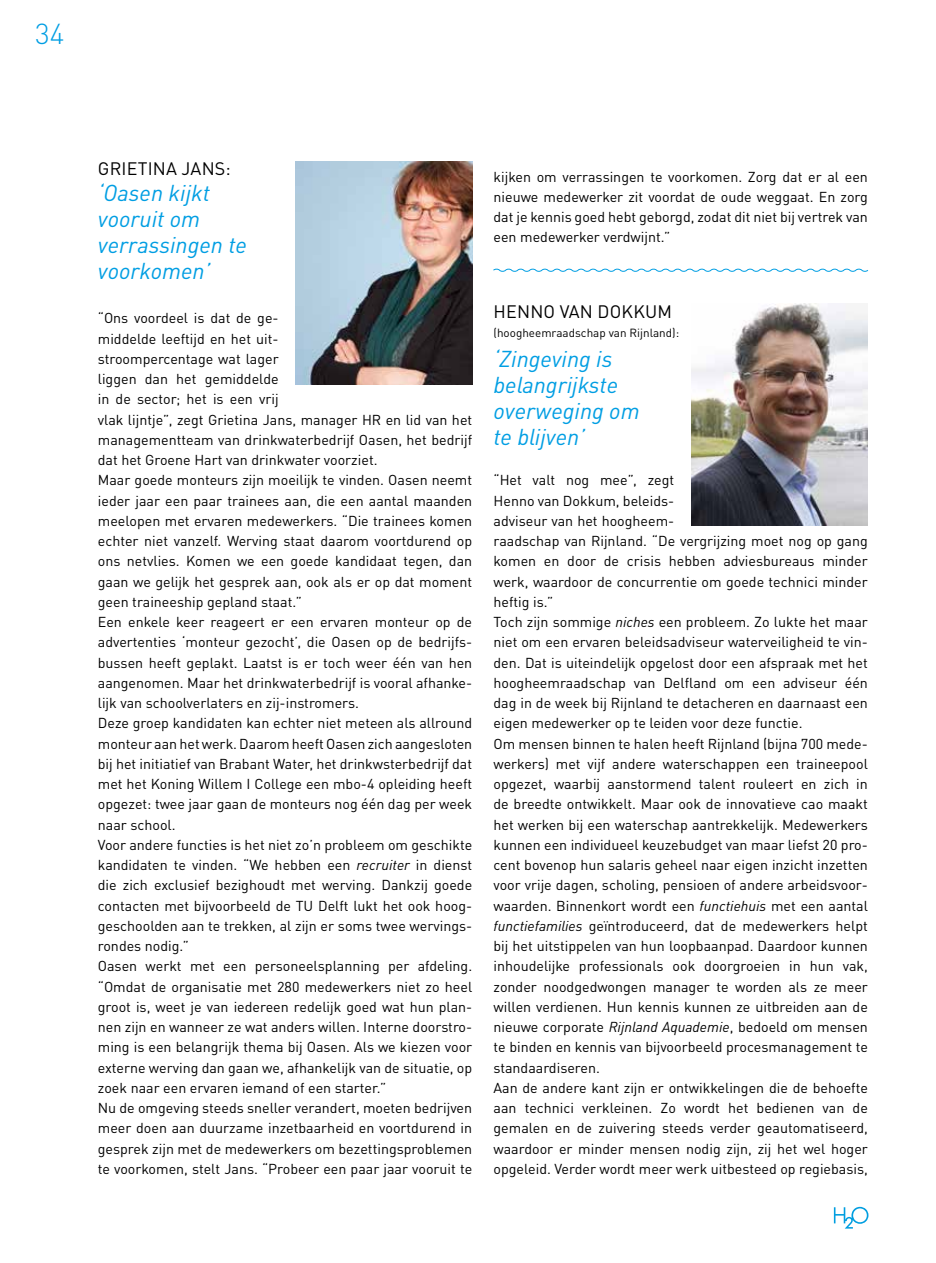
<style>
.page{position:relative;width:936px;height:1263px;background:#fff}
.page>*{position:absolute;margin:0;border:0;box-sizing:border-box;transform-origin:0 0}
.t1{font:300 28.5px "DIN Pro";color:#009ee3}
.t2{font:italic 22.65px/26px "DIN Pro";color:#009ee3}
.t3{font:17.85px "DIN Pro";letter-spacing:.01em;color:#000}
.t4{font:14.25px/20.2px "DIN Pro";color:#000}
.t5{font:11.7px "DIN Pro";color:#000}
.s1{font-style:italic}
</style>
<div class="page">
<svg style="left:833px;top:1207px;width:35px;height:21px"></svg>
<img style="left:691px;top:303px;width:176px;height:223px">
<img style="left:296px;top:162px;width:176px;height:222px">
<svg style="left:493px;top:268px;width:376px;height:4px"></svg>
<h1 class="t1" style="left:35px;top:12px;width:31px">34</h1>
<p class="t3" style="left:98px;top:155px;width:134px">GRIETINA JANS:</p>
<h2 class="t2" style="left:98px;top:178px;width:151px">‘Oasen kijkt vooruit om verrassingen te voorkomen’</h2>
<p class="t4" style="left:98px;top:307px;width:376px">“Ons voordeel is dat de ge-<br>middelde leeftijd en het uit-<br>stroompercentage wat lager<br>liggen dan het gemiddelde<br>in de sector; het is een vrij<br>vlak lijntje”, zegt Grietina Jans, manager HR en lid van het managementteam van drinkwaterbedrijf Oasen, het bedrijf dat het Groene Hart van drinkwater voorziet.<br>Maar goede monteurs zijn moeilijk te vinden. Oasen neemt ieder jaar een paar trainees aan, die een aantal maanden meelopen met ervaren medewerkers. “Die trainees komen echter niet vanzelf. Werving staat daarom voortdurend op ons netvlies. Komen we een goede kandidaat tegen, dan gaan we gelijk het gesprek aan, ook als er op dat moment geen traineeship gepland staat.”<br>Een enkele keer reageert er een ervaren monteur op de advertenties ‘monteur gezocht’, die Oasen op de bedrijfs&shy;bussen heeft geplakt. Laatst is er toch weer één van hen aangenomen. Maar het drinkwaterbedrijf is vooral afhanke&shy;lijk van schoolverlaters en zij-instromers.<br>Deze groep kandidaten kan echter niet meteen als allround monteur aan het werk. Daarom heeft Oasen zich aangesloten bij het initiatief van Brabant Water, het drinkwsterbedrijf dat met het Koning Willem I College een mbo-4 opleiding heeft opgezet: twee jaar gaan de monteurs nog één dag per week naar school.<br>Voor andere functies is het niet zo’n probleem om geschikte kandidaten te vinden. “We hebben een <span class="s1">recruiter</span> in dienst die zich exclusief bezighoudt met werving. Dankzij goede contacten met bijvoorbeeld de TU Delft lukt het ook hoog&shy;geschoolden aan te trekken, al zijn er soms twee wervings&shy;rondes nodig.”<br>Oasen werkt met een personeelsplanning per afdeling. “Omdat de organisatie met 280 medewerkers niet zo heel groot is, weet je van iedereen redelijk goed wat hun plan&shy;nen zijn en wanneer ze wat anders willen. Interne doorstro&shy;ming is een belangrijk thema bij Oasen. Als we kiezen voor externe werving dan gaan we, afhankelijk van de situatie, op zoek naar een ervaren iemand of een starter.”<br>Nu de omgeving steeds sneller verandert, moeten bedrijven meer doen aan duurzame inzetbaarheid en voortdurend in gesprek zijn met de medewerkers om bezettingsproblemen te voorkomen, stelt Jans. “Probeer een paar jaar vooruit te</p>
<p class="t4" style="left:493px;top:165px;width:376px;text-align:justify">kijken om verrassingen te voorkomen. Zorg dat er al een nieuwe medewerker zit voordat de oude weggaat. En zorg dat je kennis goed hebt geborgd, zodat dit niet bij vertrek van een medewerker verdwijnt.”</p>
<p class="t3" style="left:493px;top:297px;width:180px">HENNO VAN DOKKUM</p>
<p class="t5" style="left:493px;top:324px;width:187px">(hoogheemraadschap van Rijnland):</p>
<h2 class="t2" style="left:493px;top:343px;width:148px">‘Zingeving is belangrijkste overweging om te blijven’</h2>
<p class="t4" style="left:493px;top:469px;width:376px">“Het valt nog mee”, zegt<br>Henno van Dokkum, beleids-<br>adviseur van het hoogheem-<br>raadschap van Rijnland. “De vergrijzing moet nog op gang komen en door de crisis hebben adviesbureaus minder werk, waardoor de concurrentie om goede technici minder heftig is.”<br>Toch zijn sommige <span class="s1">niches</span> een probleem. Zo lukte het maar niet om een ervaren beleidsadviseur waterveiligheid te vin&shy;den. Dat is uiteindelijk opgelost door een afspraak met het hoogheemraadschap van Delfland om een adviseur één dag in de week bij Rijnland te detacheren en daarnaast een eigen medewerker op te leiden voor deze functie.<br>Om mensen binnen te halen heeft Rijnland (bijna 700 mede&shy;werkers) met vijf andere waterschappen een traineepool opgezet, waarbij aanstormend talent rouleert en zich in de breedte ontwikkelt. Maar ook de innovatieve cao maakt het werken bij een waterschap aantrekkelijk. Medewerkers kunnen een individueel keuzebudget van maar liefst 20 pro&shy;cent bovenop hun salaris geheel naar eigen inzicht inzetten voor vrije dagen, scholing, pensioen of andere arbeidsvoor&shy;waarden. Binnenkort wordt een <span class="s1">functiehuis</span> met een aantal <span class="s1">functiefamilies</span> geïntroduceerd, dat de medewerkers helpt bij het uitstippelen van hun loopbaanpad. Daardoor kunnen inhoudelijke professionals ook doorgroeien in hun vak, zonder noodgedwongen manager te worden als ze meer willen verdienen. Hun kennis kunnen ze uitbreiden aan de nieuwe corporate <span class="s1">Rijnland Aquademie</span>, bedoeld om mensen te binden en kennis van bijvoorbeeld procesmanagement te standaardiseren.<br>Aan de andere kant zijn er ontwikkelingen die de behoefte aan technici verkleinen. Zo wordt het bedienen van de gemalen en de zuivering steeds verder geautomatiseerd, waardoor er minder mensen nodig zijn, zij het wel hoger opgeleid. Verder wordt meer werk uitbesteed op regiebasis,</p>
</div>
